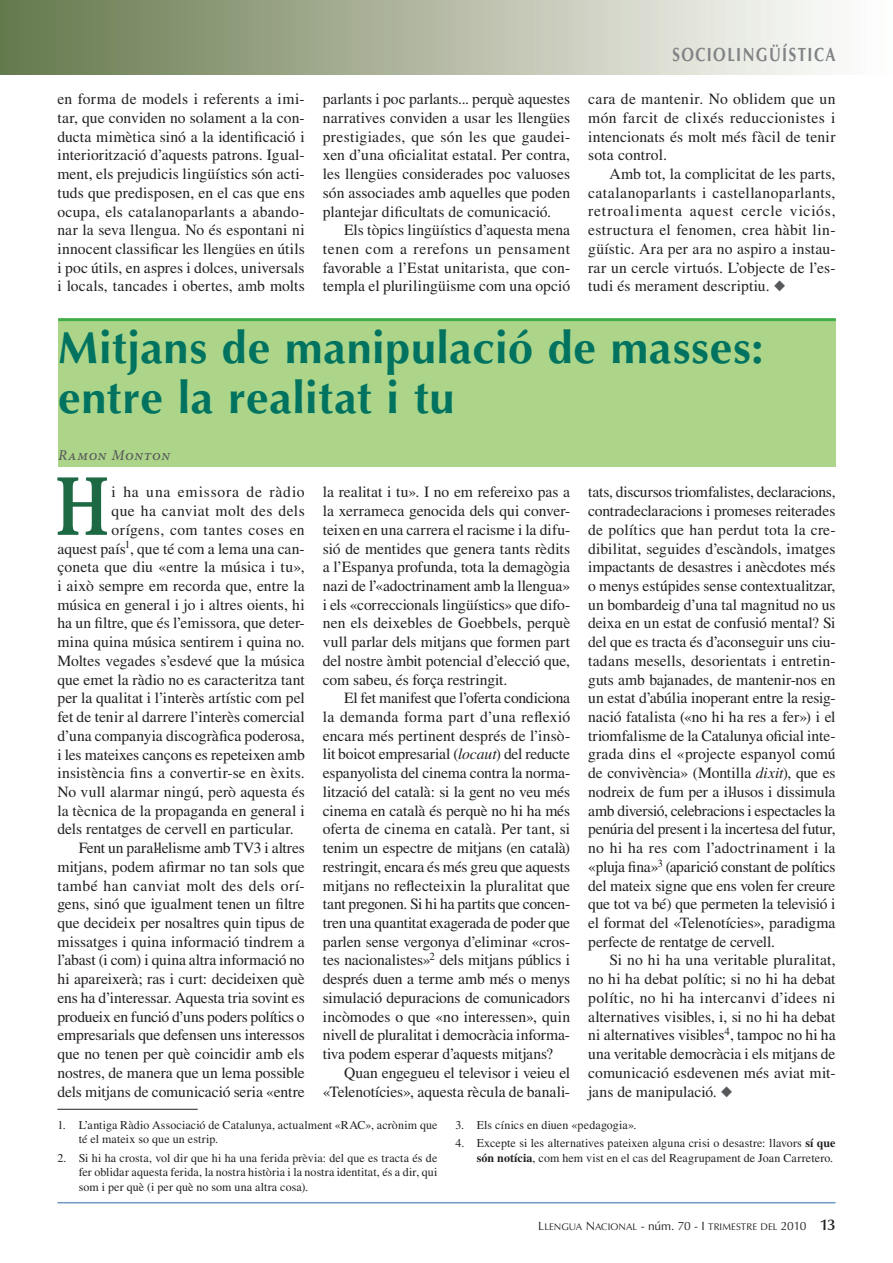
<style>
.page{position:relative;width:893px;height:1263px;background:#fff}
.page>*{position:absolute;margin:0;border:0;box-sizing:border-box;transform-origin:0 0}
.t1{font:700 88.2px "Minion Pro";color:#1d6943;scale:.79 1}
.t2{font:700 45px/49.5px "Optima LT Std";letter-spacing:.015em;color:#007360}
.t3{font:19.2px "Optima LT Std Bold SC800";letter-spacing:.095em;color:#808285;scale:.79 1}
.t4{font:15.6px/18.8px "Times LT Std";color:#231f20;text-align:justify}
.t5{font:15.6px "Times LT Std";letter-spacing:.02em;color:#231f20}
.t6{font:15.6px "Times LT Std";letter-spacing:.03em;color:#231f20}
.t7{font:15.6px "Times LT Std";letter-spacing:.025em;color:#231f20}
.t8{font:15.6px "Times LT Std";letter-spacing:.05em;color:#231f20}
.t9{font:italic 500 15px "Minion Pro";letter-spacing:.045em;color:#57585a}
.t10{font:12px/14.4px "Times LT Std";letter-spacing:.01em;color:#231f20}
.t11{font:9.6px "Optima LT Std SC800";letter-spacing:.005em;color:#231f20}
.s1{color:#57585a}
.s2{font-style:italic}
.s3{font-weight:700}
.s4{font-size:12px}
.s5{font-family:"Optima LT Std";font-size:12px}
.s6{font-family:"Optima LT Std";font-weight:600;font-size:15.6px}
</style>
<div class="page">
<hr style="left:57px;top:1202px;width:779px;height:1px;background:#6e99c4">
<div style="left:0;top:0;width:893px;height:74px;background:linear-gradient(to right,#66784c,#fff)"></div>
<div style="left:58px;top:321px;width:778px;height:146px;background:#acd589"></div>
<hr style="left:57px;top:1109px;width:141px;height:1px;background:#231f20">
<hr style="left:58px;top:318px;width:778px;height:3px;background:#40ae49">
<p class="t3" style="left:672px;top:43px;width:208px">SOCIOLINGÜÍSTICA</p>
<p class="t4" style="left:588px;top:89px;width:249px">cara de mantenir. No oblidem que un món farcit de clixés reduccionistes i intencionats és molt més fàcil de tenir sota control.</p>
<p class="t4" style="left:588px;top:164px;width:249px;text-indent:21px">Amb tot, la complicitat de les parts, catalanoparlants i castellanoparlants, retroalimenta aquest cercle viciós, estructura el fenomen, crea hàbit lin&shy;güístic. Ara per ara no aspiro a instau&shy;rar un cercle virtuós. L’objecte de l’es&shy;tudi és merament descriptiu. <span class="s1">◆</span></p>
<h2 class="t2" style="left:58px;top:324px;width:707px">Mitjans de manipulació de masses: entre la realitat i tu</h2>
<p class="t9" style="left:58px;top:445px;width:114px">Ramon Monton</p>
<h1 class="t1" style="left:55px;top:444px;width:71px">H</h1>
<p class="t8" style="left:112px;top:483px;width:195px">i ha una emissora de ràdio</p>
<p class="t4" style="left:57px;top:89px;width:249px">en forma de models i referents a imi&shy;tar, que conviden no solament a la con&shy;ducta mimètica sinó a la identificació i interiorització d’aquests patrons. Igual&shy;ment, els prejudicis lingüístics són acti&shy;tuds que predisposen, en el cas que ens ocupa, els catalanoparlants a abando&shy;nar la seva llengua. No és espontani ni innocent classificar les llengües en útils i poc útils, en aspres i dolces, universals i locals, tancades i obertes, amb molts</p>
<p class="t4" style="left:323px;top:89px;width:249px">parlants i poc parlants... perquè aquestes narratives conviden a usar les llengües prestigiades, que són les que gaudei&shy;xen d’una oficialitat estatal. Per contra, les llengües considerades poc valuoses són associades amb aquelles que poden plantejar dificultats de comunicació.</p>
<p class="t4" style="left:323px;top:221px;width:249px;text-indent:21px">Els tòpics lingüístics d’aquesta mena tenen com a rerefons un pensament favorable a l’Estat unitarista, que con&shy;templa el plurilingüisme com una opció</p>
<p class="t4" style="left:323px;top:483px;width:249px">la realitat i tu». I no em refereixo pas a la xerrameca genocida dels qui conver&shy;teixen en una carrera el racisme i la difu&shy;sió de mentides que genera tants rèdits a l’Espanya profunda, tota la demagògia nazi de l’«adoctrinament amb la llengua» i els «correccionals lingüístics» que difo&shy;nen els deixebles de Goebbels, perquè vull parlar dels mitjans que formen part del nostre àmbit potencial d’elecció que, com sabeu, és força restringit.</p>
<p class="t4" style="left:323px;top:689px;width:249px;text-indent:21px">El fet manifest que l’oferta condiciona la demanda forma part d’una reflexió encara més pertinent després de l’insò&shy;lit boicot empresarial (<span class="s2">locaut</span>) del reducte espanyolista del cinema contra la norma&shy;lització del català: si la gent no veu més cinema en català és perquè no hi ha més oferta de cinema en català. Per tant, si tenim un espectre de mitjans (en català) restringit, encara és més greu que aquests mitjans no reflecteixin la pluralitat que tant pregonen. Si hi ha partits que concen&shy;tren una quantitat exagerada de poder que parlen sense vergonya d’eliminar «cros&shy;tes nacionalistes»<sup>2</sup> dels mitjans públics i després duen a terme amb més o menys simulació depuracions de comunicadors incòmodes o que «no interessen», quin nivell de pluralitat i democràcia informa&shy;tiva podem esperar d’aquests mitjans?</p>
<p class="t4" style="left:323px;top:1063px;width:249px;text-align:right">Quan engegueu el televisor i veieu el «Telenotícies», aquesta rècula de banali-</p>
<p class="t4" style="left:588px;top:483px;width:249px">tats, discursos triomfalistes, declaracions, contradeclaracions i promeses reiterades de polítics que han perdut tota la cre&shy;dibilitat, seguides d’escàndols, imatges impactants de desastres i anècdotes més o menys estúpides sense contextualitzar, un bombardeig d’una tal magnitud no us deixa en un estat de confusió mental? Si del que es tracta és d’aconseguir uns ciu&shy;tadans mesells, desorientats i entretin&shy;guts amb bajanades, de mantenir-nos en un estat d’abúlia inoperant entre la resig&shy;nació fatalista («no hi ha res a fer») i el triomfalisme de la Catalunya oficial inte&shy;grada dins el «projecte espanyol comú de convivència» (Montilla <span class="s2">dixit</span>), que es nodreix de fum per a il·lusos i dissimula amb diversió, celebracions i espectacles la penúria del present i la incertesa del futur, no hi ha res com l’adoctrinament i la «pluja fina»<sup>3</sup> (aparició constant de polítics del mateix signe que ens volen fer creure que tot va bé) que permeten la televisió i el format del «Telenotícies», paradigma perfecte de rentatge de cervell.</p>
<p class="t4" style="left:588px;top:951px;width:249px;text-indent:21px">Si no hi ha una veritable pluralitat, no hi ha debat polític; si no hi ha debat polític, no hi ha intercanvi d’idees ni alternatives visibles, i, si no hi ha debat ni alternatives visibles<sup>4</sup>, tampoc no hi ha una veritable democràcia i els mitjans de comunicació esdevenen més aviat mit&shy;jans de manipulació. <span class="s1">◆</span></p>
<p class="t7" style="left:112px;top:502px;width:195px">que ha canviat molt des dels</p>
<p class="t6" style="left:112px;top:521px;width:195px">orígens, com tantes coses en</p>
<p class="t4" style="left:57px;top:539px;width:249px">aquest país<sup>1</sup>, que té com a lema una can-</p>
<p class="t4" style="left:57px;top:558px;width:249px">çoneta que diu «entre la música i tu»,</p>
<p class="t4" style="left:57px;top:576px;width:249px">i això sempre em recorda que, entre la</p>
<p class="t4" style="left:57px;top:595px;width:249px">música en general i jo i altres oients, hi</p>
<p class="t4" style="left:57px;top:614px;width:249px">ha un filtre, que és l’emissora, que deter-</p>
<p class="t4" style="left:57px;top:632px;width:249px">mina quina música sentirem i quina no.</p>
<p class="t4" style="left:57px;top:651px;width:249px">Moltes vegades s’esdevé que la música</p>
<p class="t4" style="left:57px;top:670px;width:249px">que emet la ràdio no es caracteritza tant</p>
<p class="t4" style="left:57px;top:689px;width:249px">per la qualitat i l’interès artístic com pel</p>
<p class="t4" style="left:57px;top:707px;width:249px">fet de tenir al darrere l’interès comercial</p>
<p class="t4" style="left:57px;top:726px;width:249px">d’una companyia discogràfica poderosa,</p>
<p class="t4" style="left:57px;top:745px;width:249px">i les mateixes cançons es repeteixen amb</p>
<p class="t4" style="left:57px;top:763px;width:249px">insistència fins a convertir-se en èxits.</p>
<p class="t4" style="left:57px;top:782px;width:249px">No vull alarmar ningú, però aquesta és</p>
<p class="t4" style="left:57px;top:801px;width:249px">la tècnica de la propaganda en general i</p>
<p class="t4" style="left:57px;top:820px;width:238px">dels rentatges de cervell en particular.</p>
<p class="t4" style="left:79px;top:838px;width:228px">Fent un paral·lelisme amb TV3 i altres</p>
<p class="t4" style="left:57px;top:857px;width:249px">mitjans, podem afirmar no tan sols que</p>
<p class="t5" style="left:57px;top:876px;width:249px">també han canviat molt des dels orí-</p>
<p class="t4" style="left:57px;top:894px;width:249px">gens, sinó que igualment tenen un filtre</p>
<p class="t4" style="left:57px;top:913px;width:249px">que decideix per nosaltres quin tipus de</p>
<p class="t4" style="left:57px;top:932px;width:249px">missatges i quina informació tindrem a</p>
<p class="t4" style="left:57px;top:951px;width:249px">l’abast (i com) i quina altra informació no</p>
<p class="t4" style="left:57px;top:969px;width:249px">hi apareixerà; ras i curt: decideixen què</p>
<p class="t4" style="left:57px;top:988px;width:249px">ens ha d’interessar. Aquesta tria sovint es</p>
<p class="t4" style="left:57px;top:1007px;width:249px">produeix en funció d’uns poders polítics o</p>
<p class="t4" style="left:57px;top:1026px;width:249px">empresarials que defensen uns interessos</p>
<p class="t4" style="left:57px;top:1044px;width:249px">que no tenen per què coincidir amb els</p>
<p class="t4" style="left:57px;top:1063px;width:249px">nostres, de manera que un lema possible</p>
<p class="t4" style="left:57px;top:1082px;width:249px">dels mitjans de comunicació seria «entre</p>
<p class="t10" style="left:79px;top:1117px;width:360px;text-indent:-21px">1. L’antiga Ràdio Associació de Catalunya, actualment «RAC», acrònim que té el mateix so que un estrip.</p>
<p class="t10" style="left:79px;top:1150px;width:360px;text-align:justify;text-indent:-21px">2. Si hi ha crosta, vol dir que hi ha una ferida prèvia: del que es tracta és de fer oblidar aquesta ferida, la nostra història i la nostra identitat, és a dir, qui som i per què (i per què no som una altra cosa).</p>
<p class="t10" style="left:455px;top:1117px;width:183px">3. Els cínics en diuen «pedagogia».</p>
<p class="t10" style="left:455px;top:1136px;width:382px;text-align:right">4. Excepte si les alternatives pateixen alguna crisi o desastre: llavors <span class="s3">sí que són notícia</span>, com hem vist en el cas del Reagrupament de Joan Carretero.</p>
<p class="t11" style="left:538px;top:1221px;width:299px"><span class="s4">L</span>LENGUA <span class="s4">N</span>ACIONAL <span class="s5">- núm. 70 - I</span> TRIMESTRE DEL <span class="s4">2010</span> <span class="s6">13</span></p>
</div>
